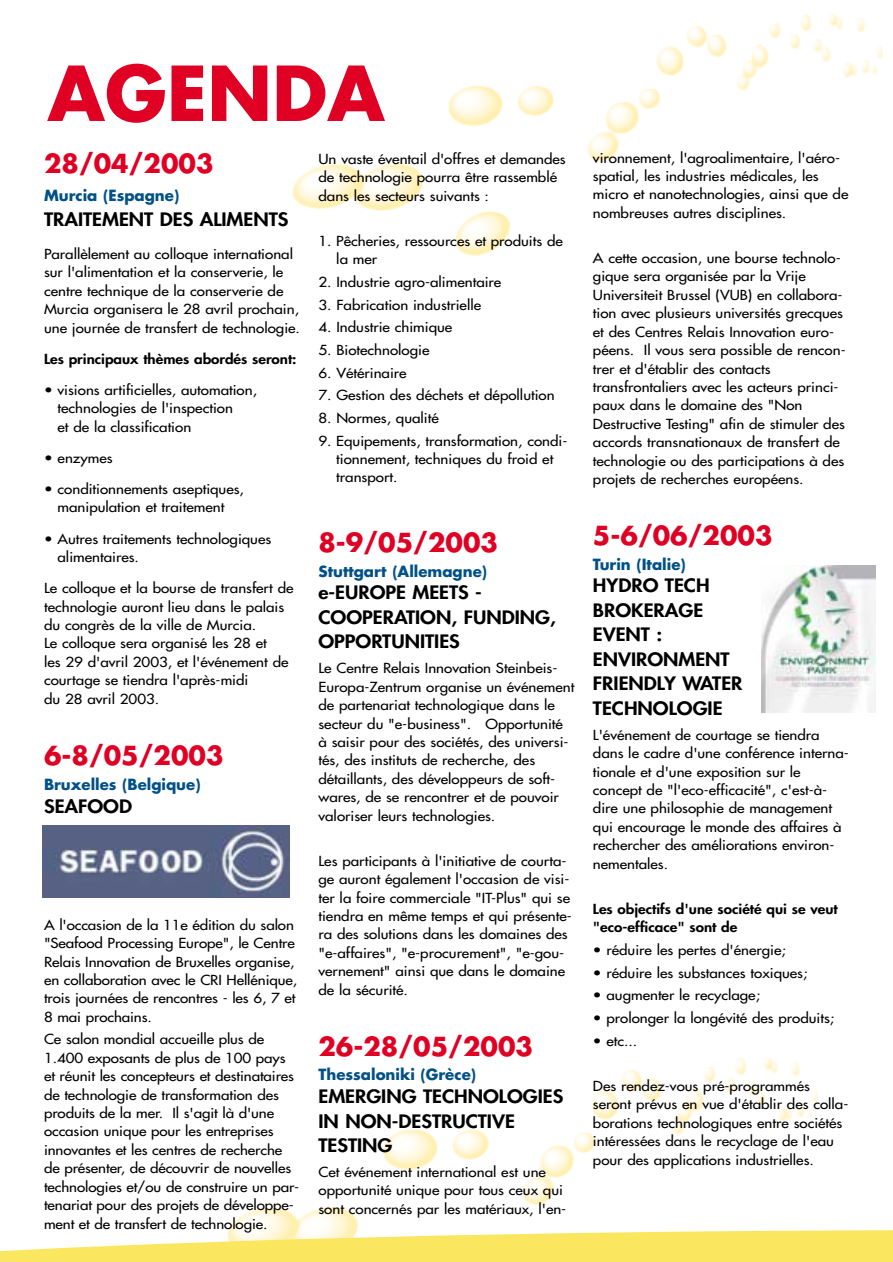
<style>
.page{position:relative;width:893px;height:1262px;background:#fff}
.page>*{position:absolute;margin:0;border:0;box-sizing:border-box;transform-origin:0 0}
.t1{font:700 73.5px "Futura";color:#df0024}
.t2{font:700 25.5px "Futura";color:#df0024}
.t3{font:800 18px/24.6px "Futura";color:#000;scale:1.12 1}
.t4{font:700 15px "Futura";color:#005187}
.t5{font:13.5px/18.5px "Futura";color:#000;scale:1.12 1}
.t6{font:800 13.5px/18.5px "Futura";color:#000;scale:1.12 1}
</style>
<div class="page">
<img style="left:292px;top:13px;width:591px;height:242px">
<img style="left:228px;top:1057px;width:589px;height:173px">
<svg style="left:0;top:1230px;width:892px;height:31px"></svg>
<img style="left:43px;top:825px;width:246px;height:72px">
<img style="left:761px;top:565px;width:114px;height:147px">
<h1 class="t1" style="left:47px;top:60px;width:339px">AGENDA</h1>
<h2 class="t2" style="left:44px;top:152px;width:171px">28/04/2003</h2>
<p class="t4" style="left:44px;top:188px;width:137px">Murcia (Espagne)</p>
<h3 class="t3" style="left:44px;top:208px;width:220px">TRAITEMENT DES ALIMENTS</h3>
<p class="t5" style="left:44px;top:246px;width:230px">Parallèlement au colloque international sur l'alimentation et la conserverie, le centre technique de la conserverie de Murcia organisera le 28 avril prochain, une journée de transfert de technologie.</p>
<p class="t6" style="left:44px;top:350px;width:227px">Les principaux thèmes abordés seront:</p>
<p class="t5" style="left:58px;top:381px;width:180px;text-indent:-14px">• visions artificielles, automation, technologies de l'inspection<br>et de la classification</p>
<p class="t5" style="left:44px;top:449px;width:63px">• enzymes</p>
<p class="t5" style="left:44px;top:481px;width:180px;text-align:center">• conditionnements aseptiques, manipulation et traitement</p>
<p class="t5" style="left:58px;top:530px;width:192px;text-indent:-14px">• Autres traitements technologiques alimentaires.</p>
<p class="t5" style="left:44px;top:580px;width:224px">Le colloque et la bourse de transfert de technologie auront lieu dans le palais du congrès de la ville de Murcia.<br>Le colloque sera organisé les 28 et<br>les 29 d'avril 2003, et l'événement de courtage se tiendra l'après-midi<br>du 28 avril 2003.</p>
<h2 class="t2" style="left:44px;top:743px;width:181px">6-8/05/2003</h2>
<p class="t4" style="left:44px;top:777px;width:158px">Bruxelles (Belgique)</p>
<h3 class="t3" style="left:44px;top:795px;width:80px">SEAFOOD</h3>
<p class="t5" style="left:44px;top:916px;width:227px">A l'occasion de la 11e édition du salon "Seafood Processing Europe", le Centre Relais Innovation de Bruxelles organise, en collaboration avec le CRI Hellénique, trois journées de rencontres - les 6, 7 et 8 mai prochains.</p>
<p class="t5" style="left:44px;top:1031px;width:229px">Ce salon mondial accueille plus de 1.400 exposants de plus de 100 pays et réunit les concepteurs et destinataires de technologie de transformation des produits de la mer. Il s'agit là d'une occasion unique pour les entreprises innovantes et les centres de recherche de présenter, de découvrir de nouvelles technologies et/ou de construire un par&shy;tenariat pour des projets de développe&shy;ment et de transfert de technologie.</p>
<p class="t5" style="left:318px;top:151px;width:222px">Un vaste éventail d'offres et demandes de technologie pourra être rassemblé dans les secteurs suivants :</p>
<p class="t5" style="left:336px;top:233px;width:204px;text-indent:-18px">1. Pêcheries, ressources et produits de la mer</p>
<p class="t5" style="left:318px;top:274px;width:165px">2. Industrie agro-alimentaire</p>
<p class="t5" style="left:318px;top:296px;width:147px">3. Fabrication industrielle</p>
<p class="t5" style="left:318px;top:319px;width:121px">4. Industrie chimique</p>
<p class="t5" style="left:318px;top:342px;width:101px">5. Biotechnologie</p>
<p class="t5" style="left:318px;top:364px;width:80px">6. Vétérinaire</p>
<p class="t5" style="left:318px;top:387px;width:212px">7. Gestion des déchets et dépollution</p>
<p class="t5" style="left:318px;top:410px;width:109px">8. Normes, qualité</p>
<p class="t5" style="left:336px;top:432px;width:208px;text-indent:-18px">9. Equipements, transformation, condi&shy;tionnement, techniques du froid et transport.</p>
<h2 class="t2" style="left:318px;top:531px;width:181px">8-9/05/2003</h2>
<p class="t4" style="left:318px;top:564px;width:170px">Stuttgart (Allemagne)</p>
<h3 class="t3" style="left:318px;top:581px;width:213px">e-EUROPE MEETS -<br>COOPERATION, FUNDING,<br>OPPORTUNITIES</h3>
<p class="t5" style="left:318px;top:660px;width:230px">Le Centre Relais Innovation Steinbeis-Europa-Zentrum organise un événement de partenariat technologique dans le secteur du "e-business". Opportunité à saisir pour des sociétés, des universi&shy;tés, des instituts de recherche, des détaillants, des développeurs de soft&shy;wares, de se rencontrer et de pouvoir valoriser leurs technologies.</p>
<p class="t5" style="left:318px;top:852px;width:228px">Les participants à l'initiative de courta&shy;ge auront également l'occasion de visi&shy;ter la foire commerciale "IT-Plus" qui se tiendra en même temps et qui présente&shy;ra des solutions dans les domaines des "e-affaires", "e-procurement", "e-gou&shy;vernement" ainsi que dans le domaine de la sécurité.</p>
<h2 class="t2" style="left:318px;top:1034px;width:216px">26-28/05/2003</h2>
<p class="t4" style="left:318px;top:1067px;width:159px">Thessaloniki (Grèce)</p>
<h3 class="t3" style="left:318px;top:1085px;width:220px">EMERGING TECHNOLOGIES<br>IN NON-DESTRUCTIVE<br>TESTING</h3>
<p class="t5" style="left:318px;top:1163px;width:223px">Cet événement international est une opportunité unique pour tous ceux qui sont concernés par les matériaux, l'en-</p>
<p class="t5" style="left:593px;top:149px;width:230px">vironnement, l'agroalimentaire, l'aéro&shy;spatial, les industries médicales, les micro et nanotechnologies, ainsi que de nombreuses autres disciplines.</p>
<p class="t5" style="left:593px;top:250px;width:227px">A cette occasion, une bourse technolo&shy;gique sera organisée par la Vrije Universiteit Brussel (VUB) en collabora&shy;tion avec plusieurs universités grecques et des Centres Relais Innovation euro&shy;péens. Il vous sera possible de rencon&shy;trer et d'établir des contacts transfrontaliers avec les acteurs princi&shy;paux dans le domaine des "Non Destructive Testing" afin de stimuler des accords transnationaux de transfert de technologie ou des participations à des projets de recherches européens.</p>
<h2 class="t2" style="left:593px;top:524px;width:181px">5-6/06/2003</h2>
<p class="t4" style="left:593px;top:557px;width:94px">Turin (Italie)</p>
<h3 class="t3" style="left:593px;top:574px;width:135px">HYDRO TECH<br>BROKERAGE<br>EVENT :<br>ENVIRONMENT<br>FRIENDLY WATER<br>TECHNOLOGIE</h3>
<p class="t5" style="left:593px;top:726px;width:230px">L'événement de courtage se tiendra dans le cadre d'une conférence interna&shy;tionale et d'une exposition sur le concept de "l'eco-efficacité", c'est-à&shy;dire une philosophie de management qui encourage le monde des affaires à rechercher des améliorations environ&shy;nementales.</p>
<p class="t6" style="left:593px;top:900px;width:220px">Les objectifs d'une société qui se veut "eco-efficace" sont de</p>
<p class="t5" style="left:593px;top:941px;width:174px">• réduire les pertes d'énergie;</p>
<p class="t5" style="left:593px;top:964px;width:193px">• réduire les substances toxiques;</p>
<p class="t5" style="left:593px;top:987px;width:151px">• augmenter le recyclage;</p>
<p class="t5" style="left:593px;top:1009px;width:217px">• prolonger la longévité des produits;</p>
<p class="t5" style="left:593px;top:1032px;width:41px">• etc...</p>
<p class="t5" style="left:593px;top:1077px;width:229px">Des rendez-vous pré-programmés seront prévus en vue d'établir des colla&shy;borations technologiques entre sociétés intéressées dans le recyclage de l'eau pour des applications industrielles.</p>
</div>
